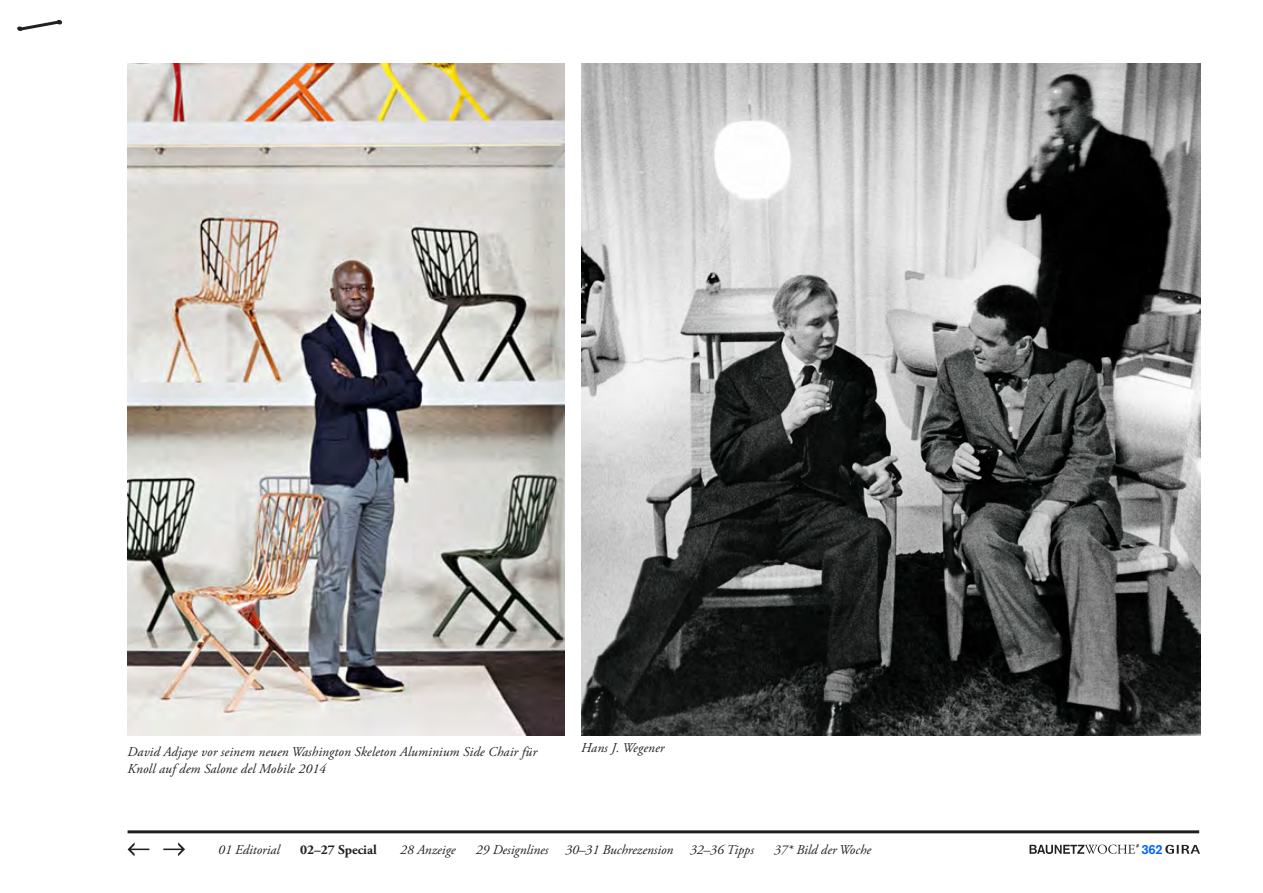
<style>
.page{position:relative;width:1263px;height:893px;background:#fff}
.page>*{position:absolute;margin:0;border:0;box-sizing:border-box;transform-origin:0 0}
.Navigation_Off{font:italic 13.5px/16.5px "Adobe Garamond Pro";letter-spacing:.01em;color:#231f20}
.Navigation_Off-2{font:700 13.5px "Adobe Garamond Pro";color:#231f20}
.t1{font:700 13.05px "Akzidenz Grotesk";color:#0061ff}
</style>
<div class="page">
<hr style="left:128px;top:830px;width:1071px;height:3px;background:#231f20">
<svg style="left:128px;top:842px;width:21px;height:14px"></svg>
<svg style="left:163px;top:842px;width:22px;height:14px"></svg>
<svg style="left:17px;top:20px;width:46px;height:11px"></svg>
<svg style="left:1029px;top:844px;width:110px;height:10px"></svg>
<svg style="left:1165px;top:845px;width:35px;height:9px"></svg>
<img style="left:581px;top:64px;width:619px;height:671px">
<img style="left:128px;top:64px;width:436px;height:671px">
<p class="Navigation_Off" style="left:128px;top:744px;width:411px">David Adjaye vor seinem neuen Washington Skeleton Aluminium Side Chair für<br>Knoll auf dem Salone del Mobile 2014</p>
<p class="Navigation_Off" style="left:581px;top:740px;width:85px">Hans J. Wegener</p>
<p class="Navigation_Off" style="left:218px;top:841px;width:63px">01 Editorial</p>
<p class="Navigation_Off-2" style="left:300px;top:841px;width:78px">02–27 Special</p>
<p class="Navigation_Off" style="left:400px;top:841px;width:57px">28 Anzeige</p>
<p class="Navigation_Off" style="left:476px;top:841px;width:74px">29 Designlines</p>
<p class="Navigation_Off" style="left:565px;top:841px;width:190px">30–31 Buchrezension 32–36 Tipps</p>
<p class="Navigation_Off" style="left:774px;top:841px;width:98px">37* Bild der Woche</p>
<p class="t1" style="left:1141px;top:841px;width:23px">362</p>
</div>
